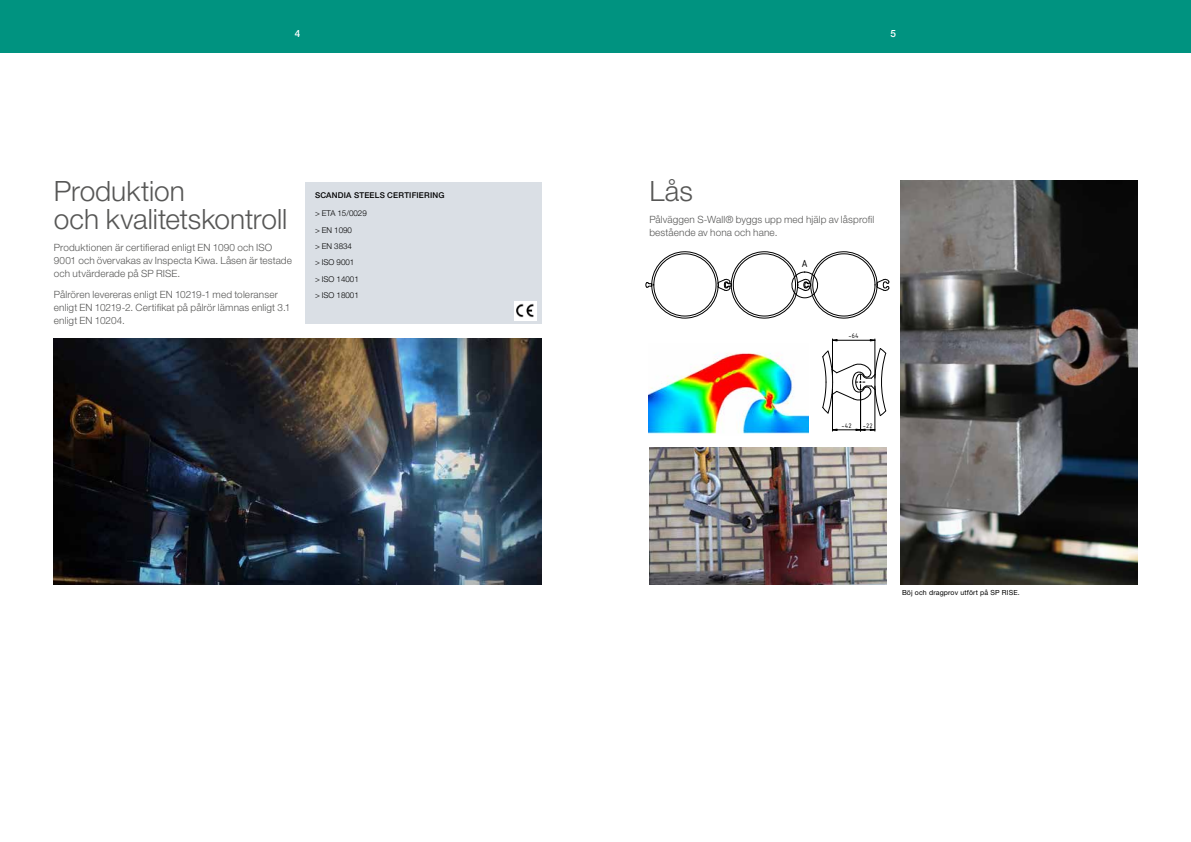
<style>
.page{position:relative;width:1191px;height:842px;background:#fff}
.page>*{position:absolute;margin:0;border:0;box-sizing:border-box;transform-origin:0 0}
.t1{font:300 28px/28px "Helvetica Neue LT Pro";color:#575756}
.t2{font:11.1px "ISOCPEUR";color:#000}
.t3{font:300 10px/13px "Helvetica Neue LT Pro";letter-spacing:.01em;color:#575756}
.t4{font:500 10px "Helvetica Neue LT Pro";color:#fff}
.t5{font:300 8px/16.4px "Helvetica Neue LT Pro";color:#000}
.t6{font:500 8px "Helvetica Neue LT Pro";letter-spacing:.025em;color:#000}
.t7{font:7.2px "ISOCPEUR";color:#000}
.t8{font:7px "Helvetica Neue LT Pro";letter-spacing:.02em;color:#000}
</style>
<div class="page">
<div style="left:0;top:0;width:1191px;height:52px;background:#009380"></div>
<img style="left:54px;top:339px;width:487px;height:245px">
<div style="left:305px;top:183px;width:236px;height:141px;background:#dadfe5"></div>
<div style="left:514px;top:301px;width:23px;height:19px;background:#fff"></div>
<img style="left:516px;top:303px;width:18px;height:15px">
<img style="left:649px;top:447px;width:237px;height:137px">
<svg style="left:645px;top:251px;width:245px;height:68px"></svg>
<svg style="left:822px;top:338px;width:65px;height:94px"></svg>
<img style="left:648px;top:353px;width:160px;height:81px">
<img style="left:900px;top:181px;width:237px;height:403px">
<p class="t4" style="left:295px;top:28px;width:7px">4</p>
<p class="t4" style="left:890px;top:28px;width:7px">5</p>
<h1 class="t1" style="left:54px;top:177px;width:235px">Produktion<br>och kvalitetskontroll</h1>
<p class="t3" style="left:54px;top:240px;width:239px">Produktionen är certifierad enligt EN 1090 och ISO<br>9001 och övervakas av Inspecta Kiwa. Låsen är testade och utvärderade på SP RISE.</p>
<p class="t3" style="left:54px;top:288px;width:238px">Pålrören levereras enligt EN 10219-1 med toleranser enligt EN 10219-2. Certifikat på pålrör lämnas enligt 3.1 enligt EN 10204.</p>
<p class="t6" style="left:315px;top:191px;width:131px">SCANDIA STEELS CERTIFIERING</p>
<p class="t5" style="left:315px;top:205px;width:53px">&gt; ETA 15/0029 &gt; EN 1090<br>&gt; EN 3834<br>&gt; ISO 9001<br>&gt; ISO 14001<br>&gt; ISO 18001</p>
<h1 class="t1" style="left:649px;top:177px;width:45px">Lås</h1>
<p class="t3" style="left:649px;top:213px;width:226px">Pålväggen S-Wall® byggs upp med hjälp av låsprofil bestående av hona och hane.</p>
<p class="t2" style="left:801px;top:256px;width:8px">A</p>
<p class="t7" style="left:848px;top:331px;width:12px">~64</p>
<p class="t7" style="left:841px;top:421px;width:12px">~42</p>
<p class="t7" style="left:863px;top:421px;width:11px">~22</p>
<p class="t8" style="left:902px;top:588px;width:119px">Böj och dragprov utfört på SP RISE.</p>
</div>
